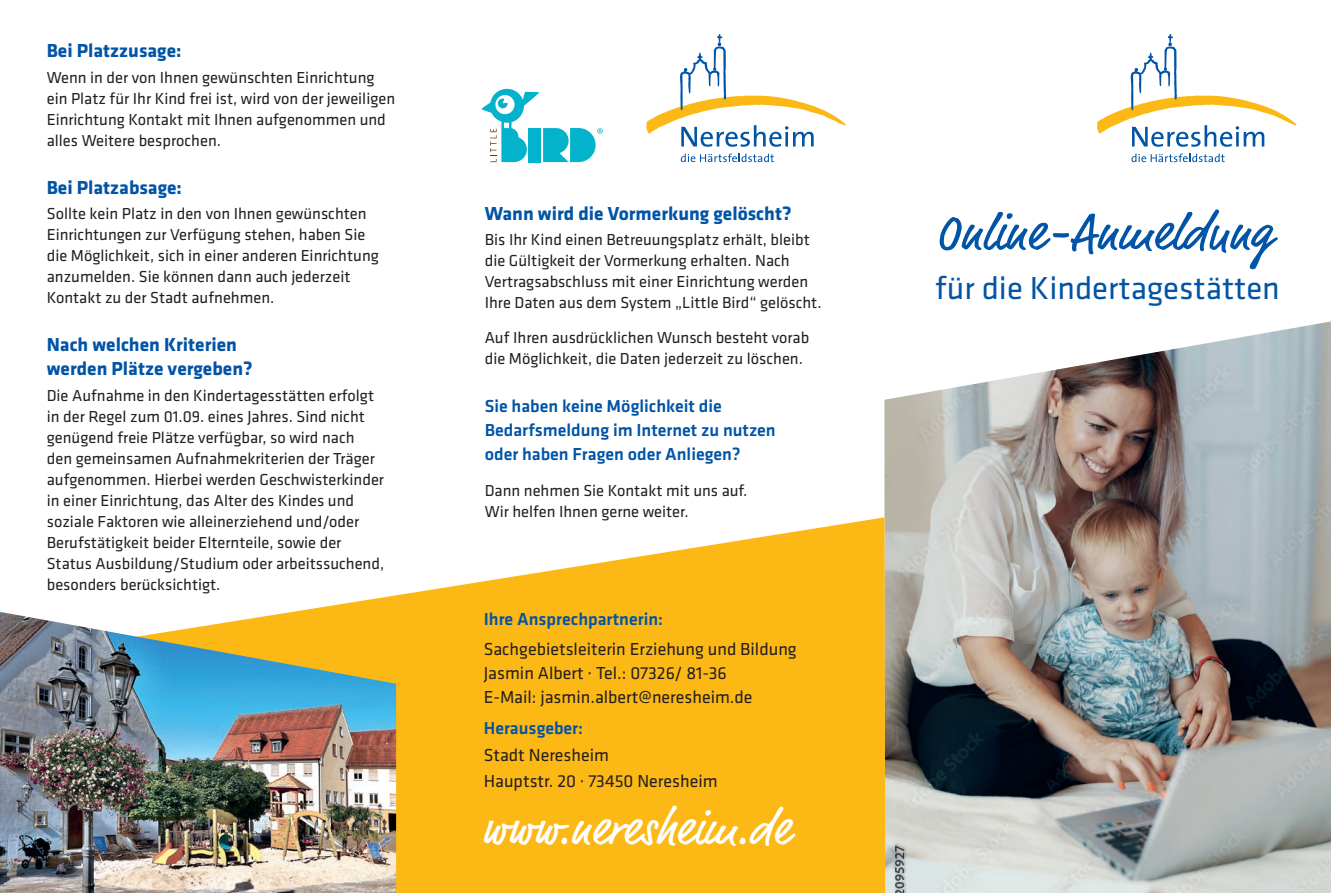
<style>
.page{position:relative;width:1331px;height:893px;background:#fff}
.page>*{position:absolute;margin:0;border:0;box-sizing:border-box;transform-origin:0 0}
.t1{font:51px "Market Pro";color:#0154a6}
.t2{font:48px "Market Pro";color:#fff}
.t3{font:33px "Klavika";color:#0154a6}
.t4{font:700 19.5px/24px "Klavika";color:#0154a6}
.t5{font:18px/24px "Klavika";color:#231f20}
.t6{font:500 18px/24px "Klavika";color:#0154a6}
.t7{font:16.5px/21px "Klavika";color:#231f20}
</style>
<div class="page">
<img style="left:884px;top:321px;width:447px;height:572px">
<svg style="left:1131px;top:154px;width:94px;height:8px"></svg>
<svg style="left:1097px;top:34px;width:199px;height:113px"></svg>
<svg style="left:0;top:517px;width:885px;height:376px;fill:#fcb814"></svg>
<img style="left:0;top:612px;width:396px;height:281px">
<svg style="left:681px;top:154px;width:93px;height:8px"></svg>
<svg style="left:646px;top:34px;width:200px;height:113px"></svg>
<svg style="left:482px;top:89px;width:121px;height:73px"></svg>
<p class="t4" style="left:47px;top:39px;width:136px">Bei Platzzusage:</p>
<p class="t7" style="left:47px;top:66px;width:350px">Wenn in der von Ihnen gewünschten Einrichtung ein Platz für Ihr Kind frei ist, wird von der jeweiligen Einrichtung Kontakt mit Ihnen aufgenommen und alles Weitere besprochen.</p>
<p class="t4" style="left:47px;top:176px;width:137px">Bei Platzabsage:</p>
<p class="t7" style="left:47px;top:203px;width:334px">Sollte kein Platz in den von Ihnen gewünschten Einrichtungen zur Verfügung stehen, haben Sie die Möglichkeit, sich in einer anderen Einrichtung anzumelden. Sie können dann auch jederzeit Kontakt zu der Stadt aufnehmen.</p>
<p class="t4" style="left:47px;top:333px;width:207px">Nach welchen Kriterien werden Plätze vergeben?</p>
<p class="t7" style="left:47px;top:384px;width:339px">Die Aufnahme in den Kindertagesstätten erfolgt in der Regel zum 01.09. eines Jahres. Sind nicht genügend freie Plätze verfügbar, so wird nach<br>den gemeinsamen Aufnahmekriterien der Träger aufgenommen. Hierbei werden Geschwisterkinder in einer Einrichtung, das Alter des Kindes und soziale Faktoren wie alleinerziehend und/oder Berufstätigkeit beider Elternteile, sowie der Status Ausbildung/Studium oder arbeitssuchend, besonders berücksichtigt.</p>
<p class="t4" style="left:485px;top:202px;width:308px">Wann wird die Vormerkung gelöscht?</p>
<p class="t7" style="left:485px;top:229px;width:338px">Bis Ihr Kind einen Betreuungsplatz erhält, bleibt die Gültigkeit der Vormerkung erhalten. Nach Vertragsabschluss mit einer Einrichtung werden Ihre Daten aus dem System „Little Bird“ gelöscht.</p>
<p class="t7" style="left:485px;top:326px;width:326px">Auf Ihren ausdrücklichen Wunsch besteht vorab die Möglichkeit, die Daten jederzeit zu löschen.</p>
<p class="t6" style="left:485px;top:393px;width:292px">Sie haben keine Möglichkeit die<br>Bedarfsmeldung im Internet zu nutzen oder haben Fragen oder Anliegen?</p>
<p class="t7" style="left:485px;top:479px;width:264px">Dann nehmen Sie Kontakt mit uns auf.<br>Wir helfen Ihnen gerne weiter.</p>
<p class="t6" style="left:484px;top:606px;width:181px">Ihre Ansprechpartnerin:</p>
<p class="t5" style="left:484px;top:636px;width:315px">Sachgebietsleiterin Erziehung und Bildung<br>Jasmin Albert · Tel.: 07326/ 81-36<br>E-Mail: jasmin.albert@neresheim.de</p>
<p class="t6" style="left:484px;top:716px;width:101px">Herausgeber:</p>
<p class="t5" style="left:484px;top:742px;width:235px;line-height:25.5px">Stadt Neresheim<br>Hauptstr. 20 · 73450 Neresheim</p>
<h2 class="t2" style="left:482px;top:796px;width:310px">www.neresheim.de</h2>
<h1 class="t1" style="left:935px;top:198px;width:338px">Online-Anmeldung</h1>
<h3 class="t3" style="left:935px;top:267px;width:346px">für die Kindertagestätten</h3>
</div>
